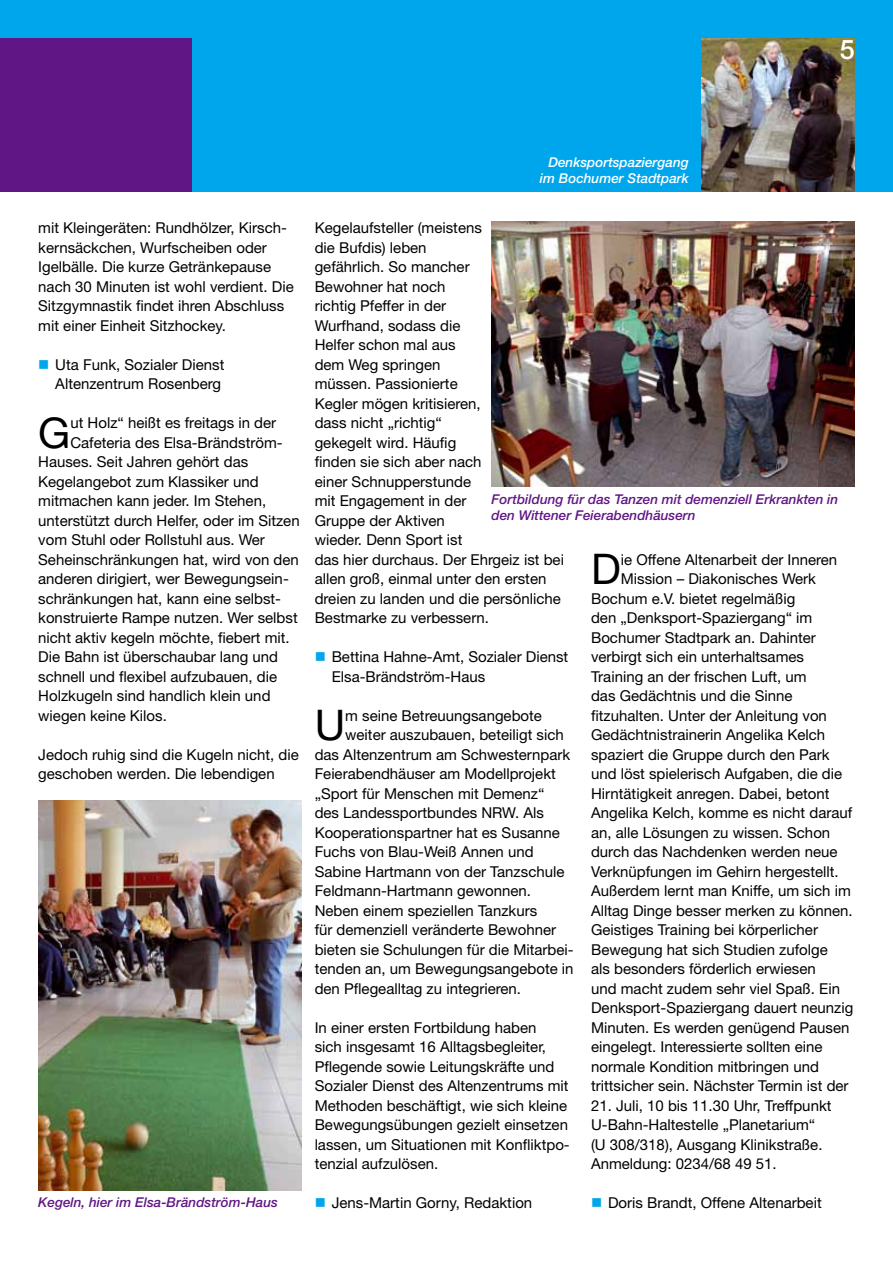
<style>
.page{position:relative;width:893px;height:1263px;background:#fff}
.page>*{position:absolute;margin:0;border:0;box-sizing:border-box;transform-origin:0 0}
.t1{font:42.3px "Helvetica Neue";color:#000}
.t2{font:500 27px "Helvetica Neue";color:#fff}
.t3{font:15px/19.5px "Helvetica Neue";color:#000}
.t4{font:italic 500 13.5px/16.2px "Helvetica Neue";color:#611685}
.t5{font:italic 500 13.5px/16.2px "Helvetica Neue";color:#fff;text-align:right}
</style>
<div class="page">
<div style="left:0;top:0;width:893px;height:191px;background:#00a6eb"></div>
<div style="left:0;top:38px;width:191px;height:153px;background:#611685"></div>
<img style="left:492px;top:222px;width:363px;height:265px">
<img style="left:38px;top:800px;width:264px;height:390px">
<img style="left:702px;top:38px;width:153px;height:153px">
<h2 class="t2" style="left:840px;top:34px;width:17px">5</h2>
<p class="t3" style="left:38px;top:218px;width:257px">mit Kleingeräten: Rundhölzer, Kirsch&shy;kernsäckchen, Wurfscheiben oder Igelbälle. Die kurze Getränkepause nach 30 Minuten ist wohl verdient. Die Sitzgymnastik findet ihren Abschluss mit einer Einheit Sitzhockey.</p>
<p class="t3" style="left:55px;top:354px;width:171px">Uta Funk, Sozialer Dienst<br>Altenzentrum Rosenberg</p>
<h1 class="t1" style="left:38px;top:407px;width:34px">G</h1>
<p class="t3" style="left:70px;top:413px;width:207px">ut Holz“ heißt es freitags in der</p>
<p class="t3" style="left:70px;top:432px;width:214px">Cafeteria des Elsa-Brändström-</p>
<p class="t3" style="left:38px;top:452px;width:212px">Hauses. Seit Jahren gehört das</p>
<p class="t3" style="left:38px;top:471px;width:222px">Kegelangebot zum Klassiker und</p>
<p class="t3" style="left:38px;top:491px;width:229px">mitmachen kann jeder. Im Stehen,</p>
<p class="t3" style="left:38px;top:510px;width:263px">unterstützt durch Helfer, oder im Sitzen</p>
<p class="t3" style="left:38px;top:530px;width:228px">vom Stuhl oder Rollstuhl aus. Wer</p>
<p class="t3" style="left:38px;top:549px;width:262px">Seheinschränkungen hat, wird von den</p>
<p class="t3" style="left:38px;top:569px;width:252px">anderen dirigiert, wer Bewegungsein-</p>
<p class="t3" style="left:38px;top:588px;width:244px">schränkungen hat, kann eine selbst-</p>
<p class="t3" style="left:38px;top:608px;width:261px">konstruierte Rampe nutzen. Wer selbst</p>
<p class="t3" style="left:38px;top:627px;width:253px">nicht aktiv kegeln möchte, fiebert mit.</p>
<p class="t3" style="left:38px;top:647px;width:241px">Die Bahn ist überschaubar lang und</p>
<p class="t3" style="left:38px;top:666px;width:240px">schnell und flexibel aufzubauen, die</p>
<p class="t3" style="left:38px;top:686px;width:234px">Holzkugeln sind handlich klein und</p>
<p class="t3" style="left:38px;top:705px;width:130px">wiegen keine Kilos.</p>
<p class="t3" style="left:38px;top:744px;width:262px">Jedoch ruhig sind die Kugeln nicht, die geschoben werden. Die lebendigen</p>
<p class="t4" style="left:38px;top:1194px;width:241px">Kegeln, hier im Elsa-Brändström-Haus</p>
<p class="t5" style="left:540px;top:154px;width:151px">Denksportspaziergang im Bochumer Stadtpark</p>
<p class="t3" style="left:315px;top:218px;width:251px">Kegelaufsteller (meistens<br>die Bufdis) leben<br>gefährlich. So mancher<br>Bewohner hat noch<br>richtig Pfeffer in der<br>Wurfhand, sodass die<br>Helfer schon mal aus<br>dem Weg springen<br>müssen. Passionierte<br>Kegler mögen kritisieren,<br>dass nicht „richtig“<br>gekegelt wird. Häufig<br>finden sie sich aber nach<br>einer Schnupperstunde<br>mit Engagement in der<br>Gruppe der Aktiven<br>wieder. Denn Sport ist<br>das hier durchaus. Der Ehrgeiz ist bei allen groß, einmal unter den ersten dreien zu landen und die persönliche<br>Bestmarke zu verbessern.</p>
<p class="t3" style="left:332px;top:647px;width:238px">Bettina Hahne-Amt, Sozialer Dienst<br>Elsa-Brändström-Haus</p>
<h1 class="t1" style="left:315px;top:700px;width:32px">U</h1>
<p class="t3" style="left:345px;top:705px;width:198px">m seine Betreuungsangebote</p>
<p class="t4" style="left:492px;top:490px;width:348px">Fortbildung für das Tanzen mit demenziell Erkrankten in den Wittener Feierabendhäusern</p>
<h1 class="t1" style="left:591px;top:544px;width:31px">D</h1>
<p class="t3" style="left:621px;top:549px;width:218px">ie Offene Altenarbeit der Inneren</p>
<p class="t3" style="left:621px;top:569px;width:197px">Mission – Diakonisches Werk</p>
<p class="t3" style="left:591px;top:588px;width:206px">Bochum e.V. bietet regelmäßig</p>
<p class="t3" style="left:591px;top:608px;width:223px">den „Denksport-Spaziergang“ im</p>
<p class="t3" style="left:591px;top:627px;width:226px">Bochumer Stadtpark an. Dahinter</p>
<p class="t3" style="left:591px;top:647px;width:214px">verbirgt sich ein unterhaltsames</p>
<p class="t3" style="left:591px;top:666px;width:217px">Training an der frischen Luft, um</p>
<p class="t3" style="left:591px;top:686px;width:203px">das Gedächtnis und die Sinne</p>
<p class="t3" style="left:591px;top:705px;width:237px">fitzuhalten. Unter der Anleitung von</p>
<p class="t3" style="left:591px;top:725px;width:236px">Gedächtnistrainerin Angelika Kelch</p>
<p class="t3" style="left:591px;top:744px;width:240px">spaziert die Gruppe durch den Park</p>
<p class="t3" style="left:591px;top:764px;width:253px">und löst spielerisch Aufgaben, die die</p>
<p class="t3" style="left:591px;top:783px;width:240px">Hirntätigkeit anregen. Dabei, betont</p>
<p class="t3" style="left:591px;top:803px;width:263px">Angelika Kelch, komme es nicht darauf</p>
<p class="t3" style="left:591px;top:822px;width:241px">an, alle Lösungen zu wissen. Schon</p>
<p class="t3" style="left:591px;top:842px;width:248px">durch das Nachdenken werden neue</p>
<p class="t3" style="left:591px;top:861px;width:249px">Verknüpfungen im Gehirn hergestellt.</p>
<p class="t3" style="left:591px;top:881px;width:261px">Außerdem lernt man Kniffe, um sich im</p>
<p class="t3" style="left:591px;top:900px;width:263px">Alltag Dinge besser merken zu können.</p>
<p class="t3" style="left:591px;top:920px;width:228px">Geistiges Training bei körperlicher</p>
<p class="t3" style="left:591px;top:939px;width:238px">Bewegung hat sich Studien zufolge</p>
<p class="t3" style="left:591px;top:959px;width:226px">als besonders förderlich erwiesen</p>
<p class="t3" style="left:591px;top:978px;width:250px">und macht zudem sehr viel Spaß. Ein</p>
<p class="t3" style="left:591px;top:998px;width:264px">Denksport-Spaziergang dauert neunzig</p>
<p class="t3" style="left:591px;top:1017px;width:260px">Minuten. Es werden genügend Pausen</p>
<p class="t3" style="left:591px;top:1037px;width:233px">eingelegt. Interessierte sollten eine</p>
<p class="t3" style="left:591px;top:1056px;width:229px">normale Kondition mitbringen und</p>
<p class="t3" style="left:591px;top:1076px;width:259px">trittsicher sein. Nächster Termin ist der</p>
<p class="t3" style="left:591px;top:1095px;width:242px">21. Juli, 10 bis 11.30 Uhr, Treffpunkt U-Bahn-Haltestelle „Planetarium“ (U 308/318), Ausgang Klinikstraße.<br>Anmeldung: 0234/68 49 51.</p>
<p class="t3" style="left:608px;top:1193px;width:215px">Doris Brandt, Offene Altenarbeit</p>
<p class="t3" style="left:345px;top:725px;width:220px">weiter auszubauen, beteiligt sich</p>
<p class="t3" style="left:315px;top:744px;width:257px">das Altenzentrum am Schwesternpark</p>
<p class="t3" style="left:315px;top:764px;width:243px">Feierabendhäuser am Modellprojekt</p>
<p class="t3" style="left:315px;top:783px;width:231px">„Sport für Menschen mit Demenz“</p>
<p class="t3" style="left:315px;top:803px;width:231px">des Landessportbundes NRW. Als</p>
<p class="t3" style="left:315px;top:822px;width:247px">Kooperationspartner hat es Susanne</p>
<p class="t3" style="left:315px;top:842px;width:220px">Fuchs von Blau-Weiß Annen und</p>
<p class="t3" style="left:315px;top:861px;width:251px">Sabine Hartmann von der Tanzschule</p>
<p class="t3" style="left:315px;top:881px;width:218px">Feldmann-Hartmann gewonnen.</p>
<p class="t3" style="left:315px;top:900px;width:224px">Neben einem speziellen Tanzkurs</p>
<p class="t3" style="left:315px;top:920px;width:243px">für demenziell veränderte Bewohner</p>
<p class="t3" style="left:315px;top:939px;width:260px">bieten sie Schulungen für die Mitarbei-</p>
<p class="t3" style="left:315px;top:959px;width:260px">tenden an, um Bewegungsangebote in</p>
<p class="t3" style="left:315px;top:978px;width:208px">den Pflegealltag zu integrieren.</p>
<p class="t3" style="left:315px;top:1017px;width:257px">In einer ersten Fortbildung haben<br>sich insgesamt 16 Alltagsbegleiter, Pflegende sowie Leitungskräfte und Sozialer Dienst des Altenzentrums mit Methoden beschäftigt, wie sich kleine Bewegungsübungen gezielt einsetzen lassen, um Situationen mit Konfliktpo&shy;tenzial aufzulösen.</p>
<p class="t3" style="left:332px;top:1193px;width:202px">Jens-Martin Gorny, Redaktion</p>
</div>
